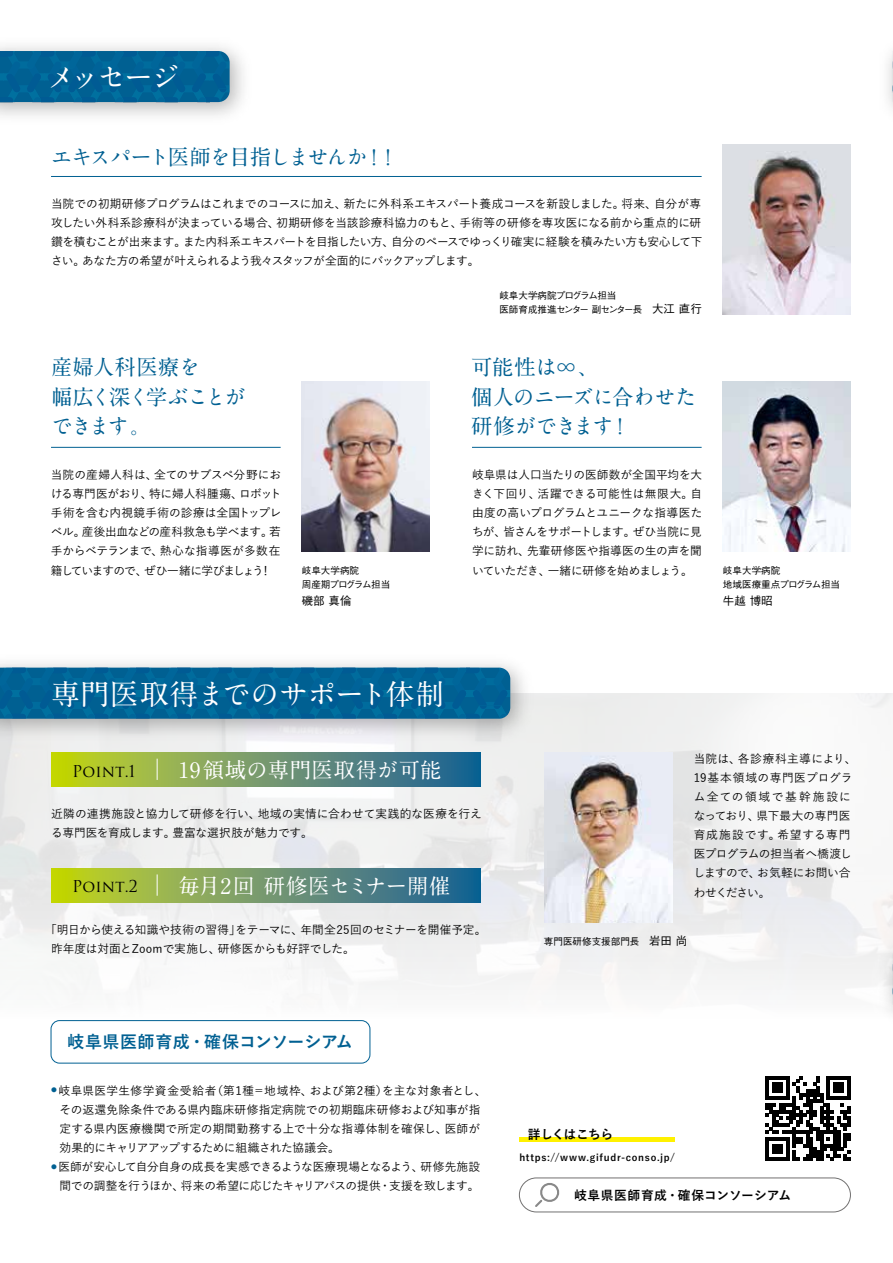
<style>
.page{position:relative;width:893px;height:1263px;background:#fff}
.page>*{position:absolute;margin:0;border:0;box-sizing:border-box;transform-origin:0 0}
.t1{font:700 28.65px "A1 Mincho Std";color:#fff}
.t2{font:700 28.65px "A1 Mincho Std";letter-spacing:-.04em;color:#fff}
.t3{font:700 21.3px/29.7px "A1 Mincho Std";letter-spacing:-.03em;color:#006092}
.t4{font:700 21.3px/29.7px "A1 Mincho Std";letter-spacing:-.05em;color:#006092}
.t5{font:700 21.3px "A1 Mincho Std";letter-spacing:-.075em;color:#006092}
.t6{font:700 21.3px "A1 Mincho Std";letter-spacing:.025em;color:#fff}
.t7{font:700 21.3px "A1 Mincho Std";letter-spacing:-.005em;color:#fff}
.t8{font:700 16.95px "Yu Go";letter-spacing:.005em;color:#006092}
.t9{font:15.9px "Trajan Pro 3";color:#000}
.t10{font:700 12.75px "Yu Go";letter-spacing:.02em;color:#000}
.t11{font:700 12.75px "Yu Go";letter-spacing:-.04em;color:#000}
.t12{font:500 11.7px/19.2px "Yu Go";letter-spacing:-.01em;color:#000;text-align:justify}
.t13{font:500 11.7px/19.2px "Yu Go";letter-spacing:.01em;color:#000}
.t14{font:500 11.7px/19.2px "Yu Go";letter-spacing:-.035em;color:#000;text-align:right}
.t15{font:500 11.55px "Gothic BBB Pro";color:#000}
.t16{font:500 9.6px/13.8px "Gothic BBB Pro";color:#000}
.t17{font:500 9.6px/13.8px "Gothic BBB Pro";letter-spacing:-.075em;color:#000}
.t18{font:700 9.6px "Yu Go";letter-spacing:.075em;color:#000}
.s1{font-size:11.55px}
</style>
<div class="page">
<img style="left:0;top:693px;width:893px;height:340px">
<img style="left:723px;top:145px;width:127px;height:170px">
<hr style="left:51px;top:176px;width:651px;height:1px;background:#006092">
<svg style="left:892px;top:51px;width:1px;height:51px"></svg>
<img style="left:0;top:46px;width:244px;height:70px">
<svg style="left:0;top:51px;width:230px;height:51px;background:#016295"></svg>
<img style="left:0;top:663px;width:540px;height:86px">
<svg style="left:0;top:668px;width:510px;height:51px;background:#016295"></svg>
<svg style="left:51px;top:752px;width:429px;height:34px;background:#729964"></svg>
<svg style="left:157px;top:759px;width:1px;height:21px"></svg>
<svg style="left:51px;top:868px;width:429px;height:34px;background:#729964"></svg>
<svg style="left:157px;top:874px;width:1px;height:22px"></svg>
<img style="left:545px;top:752px;width:127px;height:170px">
<img style="left:872px;top:932px;width:21px;height:101px">
<svg style="left:892px;top:954px;width:1px;height:51px"></svg>
<img style="left:302px;top:382px;width:127px;height:170px">
<hr style="left:51px;top:447px;width:230px;height:1px;background:#006092">
<img style="left:723px;top:382px;width:127px;height:170px">
<hr style="left:472px;top:447px;width:230px;height:1px;background:#006092">
<div style="left:51px;top:1020px;width:319px;height:43px;border:1px solid #006092;border-radius:9px"></div>
<div style="left:519px;top:1177px;width:332px;height:35px;border:1px solid #727171;border-radius:17px"></div>
<svg style="left:535px;top:1183px;width:25px;height:24px"></svg>
<hr style="left:519px;top:1138px;width:155px;height:4px;background:#fff100">
<svg style="left:765px;top:1076px;width:85px;height:85px"></svg>
<h1 class="t2" style="left:47px;top:54px;width:134px">メッセージ</h1>
<h2 class="t5" style="left:51px;top:139px;width:349px">エキスパート医師を目指しませんか！！</h2>
<p class="t12" style="left:51px;top:193px;width:653px">当院での初期研修プログラムはこれまでのコースに加え、新たに外科系エキスパート養成コースを新設しました。将来、自分が専攻したい外科系診療科が決まっている場合、初期研修を当該診療科協力のもと、手術等の研修を専攻医になる前から重点的に研鑽を積むことが出来ます。また内科系エキスパートを目指したい方、自分のペースでゆっくり確実に経験を積みたい方も安心して下さい。あなた方の希望が叶えられるよう我々スタッフが全面的にバックアップします。</p>
<h2 class="t4" style="left:51px;top:349px;width:196px">産婦人科医療を<br>幅広く深く学ぶことができます。</h2>
<p class="t12" style="left:51px;top:463px;width:232px">当院の産婦人科は、全てのサブスペ分野における専門医がおり、特に婦人科腫瘍、ロボット手術を含む内視鏡手術の診療は全国トップレベル。産後出血などの産科救急も学べます。若手からベテランまで、熱心な指導医が多数在籍していますので、ぜひ一緒に学びましょう！</p>
<p class="t16" style="left:302px;top:562px;width:90px">岐阜大学病院<br>周産期プログラム担当</p>
<p class="t15" style="left:302px;top:591px;width:51px">磯部 真倫</p>
<p class="t17" style="left:499px;top:288px;width:204px">岐阜大学病院プログラム担当<br>医師育成推進センター 副センター長　<span class="s1">大江 直行</span></p>
<h2 class="t3" style="left:471px;top:349px;width:227px">可能性は∞、<br>個人のニーズに合わせた研修ができます！</h2>
<p class="t12" style="left:472px;top:463px;width:232px">岐阜県は人口当たりの医師数が全国平均を大きく下回り、活躍できる可能性は無限大。自由度の高いプログラムとユニークな指導医たちが、皆さんをサポートします。ぜひ当院に見学に訪れ、先輩研修医や指導医の生の声を聞いていただき、一緒に研修を始めましょう。</p>
<p class="t16" style="left:723px;top:562px;width:119px">岐阜大学病院<br>地域医療重点プログラム担当</p>
<p class="t15" style="left:723px;top:591px;width:51px">牛越 博昭</p>
<h1 class="t1" style="left:51px;top:671px;width:395px">専門医取得までのサポート体制</h1>
<h3 class="t9" style="left:72px;top:760px;width:64px">Point.1</h3>
<h2 class="t6" style="left:178px;top:753px;width:264px">19領域の専門医取得が可能</h2>
<p class="t12" style="left:51px;top:802px;width:432px">近隣の連携施設と協力して研修を行い、地域の実情に合わせて実践的な医療を行える専門医を育成します。豊富な選択肢が魅力です。</p>
<h3 class="t9" style="left:72px;top:876px;width:67px">Point.2</h3>
<h2 class="t7" style="left:178px;top:868px;width:273px">毎月2回 研修医セミナー開催</h2>
<p class="t12" style="left:51px;top:918px;width:437px;text-indent:-6px">「明日から使える知識や技術の習得」をテーマに、年間全25回のセミナーを開催予定。昨年度は対面とZoomで実施し、研修医からも好評でした。</p>
<h3 class="t8" style="left:67px;top:1032px;width:287px">岐阜県医師育成・確保コンソーシアム</h3>
<p class="t13" style="left:60px;top:1079px;width:428px;text-indent:-9px"><sup>●</sup> 岐阜県医学生修学資金受給者（第1種＝地域枠、および第2種）を主な対象者とし、その返還免除条件である県内臨床研修指定病院での初期臨床研修および知事が指定する県内医療機関で所定の期間勤務する上で十分な指導体制を確保し、医師が効果的にキャリアアップするために組織された協議会。</p>
<p class="t14" style="left:51px;top:1156px;width:431px"><sup>●</sup> 医師が安心して自分自身の成長を実感できるような医療現場となるよう、研修先施設間での調整を行うほか、将来の希望に応じたキャリアパスの提供・支援を致します。</p>
<p class="t13" style="left:694px;top:747px;width:164px">当院は、各診療科主導により、<br>19基本領域の専門医プログラム全ての領域で基幹施設になっており、県下最大の専門医育成施設です。希望する専門医プログラムの担当者へ橋渡ししますので、お気軽にお問い合わせください。</p>
<p class="t16" style="left:544px;top:933px;width:145px">専門医研修支援部門長　<span class="s1">岩田 尚</span></p>
<p class="t11" style="left:528px;top:1127px;width:87px">詳しくはこちら</p>
<p class="t18" style="left:519px;top:1152px;width:157px">https://www.gifudr-conso.jp/</p>
<p class="t10" style="left:574px;top:1188px;width:219px">岐阜県医師育成・確保コンソーシアム</p>
</div>
